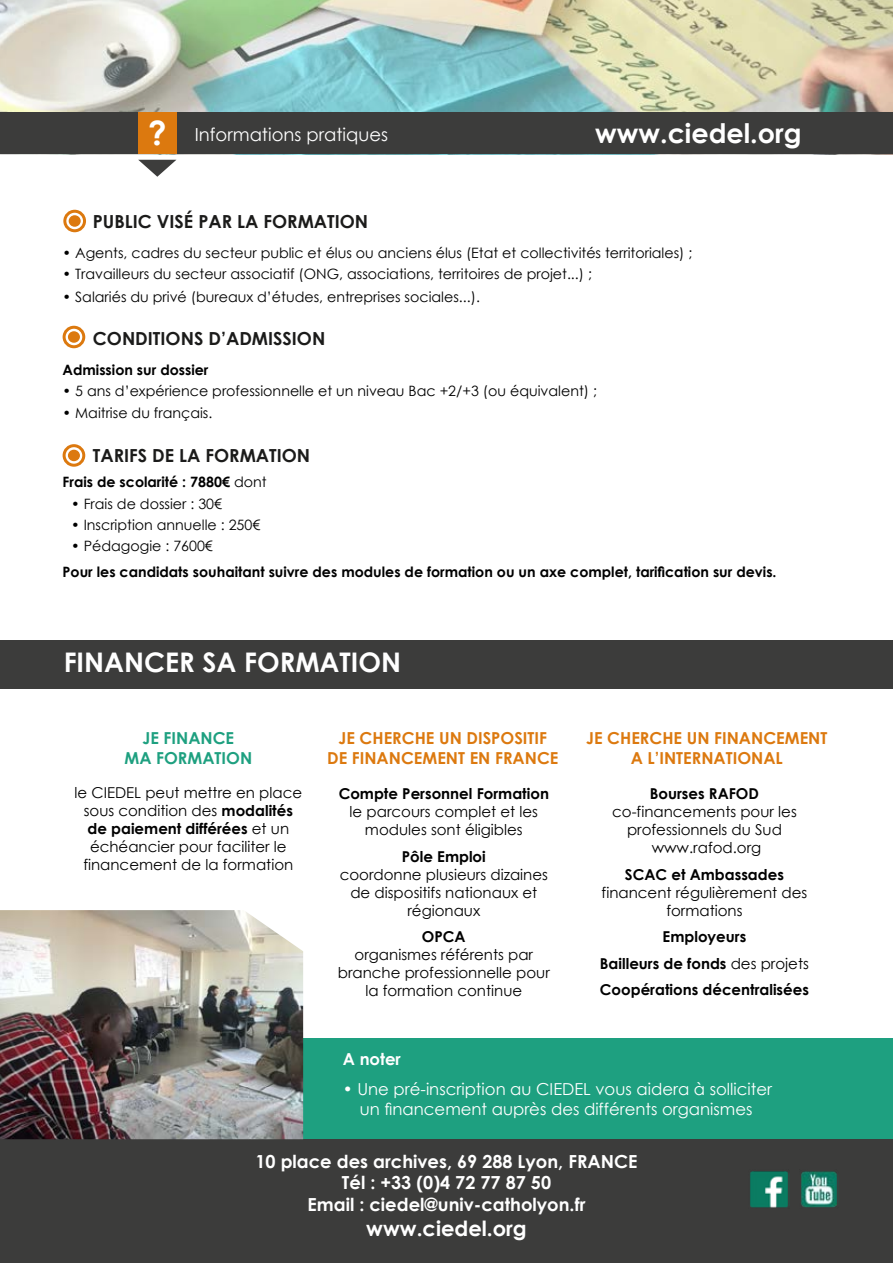
<style>
.page{position:relative;width:893px;height:1263px;background:#fff}
.page>*{position:absolute;margin:0;border:0;box-sizing:border-box;transform-origin:0 0}
.t1{font:700 33px "Century Gothic";color:#fff}
.t2{font:700 27px "Century Gothic";color:#fff}
.t3{font:700 21px "Century Gothic";color:#fff}
.t4{font:700 18px/21.6px "Century Gothic";color:#fff;text-align:center}
.t5{font:700 18px "Century Gothic";color:#1b1b1a}
.t6{font:18px "Century Gothic";color:#fff}
.t7{font:16.5px/19.8px "Century Gothic";color:#fff;text-align:center}
.t8{font:700 16.5px/19.8px "Century Gothic";color:#dc790f;text-align:center}
.t9{font:700 16.5px/19.8px "Century Gothic";color:#1ea080;text-align:center}
.t10{font:700 16.5px "Century Gothic";color:#fff}
.t11{font:15px/18px "Century Gothic";color:#000;text-align:center}
.t12{font:700 15px/26.5px "Century Gothic";color:#000;text-align:center}
.t13{font:14.25px "Century Gothic";color:#000}
.t14{font:700 14.25px "Century Gothic";color:#000}
.s1{font-weight:400}
.s2{font-weight:700}
</style>
<div class="page">
<img style="left:0;top:0;width:893px;height:113px">
<div style="left:0;top:113px;width:893px;height:41px;background:#3c3c3b"></div>
<div style="left:138px;top:113px;width:38px;height:41px;background:#dc790f"></div>
<svg style="left:138px;top:160px;width:38px;height:17px"></svg>
<div style="left:63px;top:210px;width:23px;height:22px;border:3px solid #dc790f;border-radius:50%"></div>
<div style="left:69px;top:215px;width:12px;height:12px;background:#dc790f;border-radius:50%"></div>
<div style="left:63px;top:326px;width:22px;height:22px;border:3px solid #dc790f;border-radius:50%"></div>
<div style="left:68px;top:331px;width:12px;height:12px;background:#dc790f;border-radius:50%"></div>
<div style="left:63px;top:444px;width:22px;height:23px;border:3px solid #dc790f;border-radius:50%"></div>
<div style="left:68px;top:450px;width:12px;height:11px;background:#dc790f;border-radius:50%"></div>
<div style="left:0;top:1038px;width:893px;height:104px;background:#1ea080"></div>
<div style="left:0;top:1140px;width:893px;height:123px;background:#3c3c3b"></div>
<img style="left:801px;top:1171px;width:36px;height:37px">
<img style="left:750px;top:1171px;width:38px;height:37px">
<div style="left:0;top:640px;width:893px;height:49px;background:#3c3c3b"></div>
<img style="left:0;top:910px;width:303px;height:229px">
<h1 class="t1" style="left:148px;top:108px;width:20px">?</h1>
<h2 class="t2" style="left:595px;top:113px;width:208px">www.ciedel.org</h2>
<p class="t6" style="left:195px;top:121px;width:195px">Informations pratiques</p>
<p class="t5" style="left:93px;top:208px;width:277px">PUBLIC VISÉ PAR LA FORMATION</p>
<p class="t13" style="left:63px;top:243px;width:631px">• Agents, cadres du secteur public et élus ou anciens élus (Etat et collectivités territoriales) ;</p>
<p class="t13" style="left:63px;top:264px;width:531px">• Travailleurs du secteur associatif (ONG, associations, territoires de projet...) ;</p>
<p class="t13" style="left:63px;top:287px;width:419px">• Salariés du privé (bureaux d’études, entreprises sociales...).</p>
<p class="t5" style="left:93px;top:325px;width:234px">CONDITIONS D’ADMISSION</p>
<p class="t14" style="left:63px;top:359px;width:147px">Admission sur dossier</p>
<p class="t13" style="left:63px;top:381px;width:536px">• 5 ans d’expérience professionnelle et un niveau Bac +2/+3 (ou équivalent) ;</p>
<p class="t13" style="left:63px;top:403px;width:151px">• Maitrise du français.</p>
<p class="t5" style="left:93px;top:441px;width:219px">TARIFS DE LA FORMATION</p>
<p class="t14" style="left:63px;top:471px;width:206px">Frais de scolarité : 7880€ <span class="s1">dont</span></p>
<p class="t13" style="left:71px;top:493px;width:152px">• Frais de dossier : 30€</p>
<p class="t13" style="left:71px;top:515px;width:191px">• Inscription annuelle : 250€</p>
<p class="t13" style="left:71px;top:536px;width:143px">• Pédagogie : 7600€</p>
<p class="t14" style="left:63px;top:561px;width:715px">Pour les candidats souhaitant suivre des modules de formation ou un axe complet, tarification sur devis.</p>
<h2 class="t2" style="left:64px;top:642px;width:339px">FINANCER SA FORMATION</h2>
<p class="t9" style="left:124px;top:727px;width:129px">JE FINANCE<br>MA FORMATION</p>
<p class="t11" style="left:75px;top:784px;width:229px">le CIEDEL peut mettre en place sous condition des <span class="s2">modalités de paiement différées</span> et un échéancier pour faciliter le financement de la formation</p>
<p class="t8" style="left:327px;top:727px;width:233px">JE CHERCHE UN DISPOSITIF<br>DE FINANCEMENT EN FRANCE</p>
<p class="t8" style="left:586px;top:727px;width:243px">JE CHERCHE UN FINANCEMENT<br>A L’INTERNATIONAL</p>
<p class="t12" style="left:339px;top:780px;width:212px">Compte Personnel Formation</p>
<p class="t11" style="left:350px;top:802px;width:190px">le parcours complet et les modules sont éligibles</p>
<p class="t12" style="left:402px;top:842px;width:85px">Pôle Emploi</p>
<p class="t11" style="left:340px;top:865px;width:210px">coordonne plusieurs dizaines de dispositifs nationaux et régionaux</p>
<p class="t12" style="left:422px;top:923px;width:45px">OPCA</p>
<p class="t11" style="left:338px;top:945px;width:214px">organismes référents par branche professionnelle pour la formation continue</p>
<p class="t12" style="left:650px;top:780px;width:111px">Bourses RAFOD</p>
<p class="t11" style="left:612px;top:802px;width:186px">co-financements pour les professionnels du Sud www.rafod.org</p>
<p class="t12" style="left:625px;top:860px;width:160px">SCAC et Ambassades</p>
<p class="t11" style="left:602px;top:883px;width:207px">financent régulièrement des formations</p>
<p class="t12" style="left:600px;top:923px;width:211px">Employeurs<br>Bailleurs de fonds <span class="s1">des projets<br></span>Coopérations décentralisées</p>
<p class="t10" style="left:343px;top:1046px;width:60px">A noter</p>
<p class="t7" style="left:343px;top:1079px;width:431px">• Une pré-inscription au CIEDEL vous aidera à solliciter un financement auprès des différents organismes</p>
<p class="t4" style="left:255px;top:1149px;width:383px">10 place des archives, 69 288 Lyon, FRANCE<br>Tél : +33 (0)4 72 77 87 50<br>Email : ciedel@univ-catholyon.fr</p>
<h3 class="t3" style="left:366px;top:1212px;width:162px">www.ciedel.org</h3>
</div>
